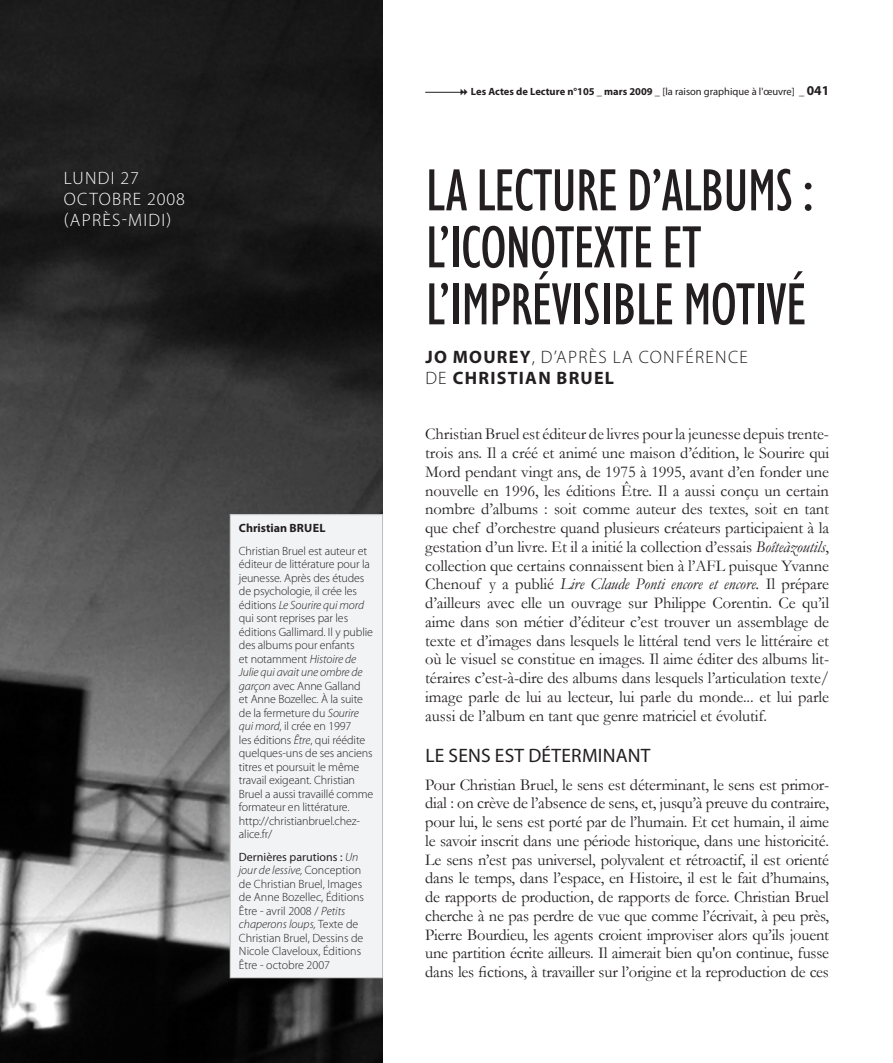
<style>
.page{position:relative;width:893px;height:1063px;background:#fff}
.page>*{position:absolute;margin:0;border:0;box-sizing:border-box;transform-origin:0 0}
.t1{font:condensed 60px/57px "Humanist 521 BT";letter-spacing:-.025em;color:#231f20}
.t2{font:19.5px "Myriad Pro";letter-spacing:.01em;color:#231f20}
.t3{font:700 18px/21px "Myriad Pro";letter-spacing:.07em;color:#231f20}
.t4{font:300 18px "Myriad Pro";letter-spacing:.07em;color:#fff}
.t5{font:16.5px/18.8px "Garamond";letter-spacing:-.01em;color:#231f20;text-align:justify}
.t6{font:300 12px/13.5px "Myriad Pro";letter-spacing:-.01em;color:#231f20}
.t7{font:700 12px "Myriad Pro";color:#231f20}
.t8{font:700 10.5px "Myriad Pro";color:#231f20}
.s1{font-style:italic}
.s2{font-weight:400}
.s3{font-size:13.5px}
.s4{font-weight:300}
</style>
<div class="page">
<img style="left:0;top:0;width:383px;height:1063px">
<div style="left:230px;top:515px;width:152px;height:463px;background:#f2f3f4"></div>
<div style="left:230px;top:514px;width:153px;height:464px;border:1px solid #bcbdc0"></div>
<hr style="left:425px;top:92px;width:40px;height:1px;background:#231f20">
<p class="t4" style="left:64px;top:168px;width:76px">LUNdi 27</p>
<p class="t4" style="left:64px;top:189px;width:122px">octobre 2008</p>
<p class="t4" style="left:64px;top:210px;width:109px">(après-midi)</p>
<p class="t7" style="left:239px;top:520px;width:66px">Christian Bruel</p>
<p class="t6" style="left:239px;top:544px;width:136px">Christian Bruel est auteur et éditeur de littérature pour la jeunesse. Après des études de psychologie, il crée les éditions <span class="s1">Le Sourire qui mord </span>qui sont reprises par les éditions Gallimard. I l y publie des albums pour enfants<br>et notamment <span class="s1">Histoire de<br>Julie qui avait une ombre de garçon</span> avec Anne Galland<br>et Anne Bozellec. À la suite de la fermeture du <span class="s1">Sourire qui mord</span>, il crée en 1997<br>les éditions <span class="s1">Être</span>, qui réédite quelques-uns de ses anciens titres et poursuit le même travail exigeant. Christian<br>Bruel a aussi travaillé comme formateur en littérature. http://christianbruel.chez&shy;alice.fr/</p>
<p class="t6" style="left:239px;top:850px;width:127px"><span class="s2">Dernières parutions :</span> <span class="s1">Un jour de lessive,</span> Conception de Christian Bruel, I mages de Anne Bozellec, Éditions<br>Être - avril 2008 / <span class="s1">Petits chaperons loups,</span> Texte de<br>Christian Bruel, Dessins de<br>N icole Claveloux, Éditions<br>Être - octobre 2007</p>
<p class="t8" style="left:471px;top:85px;width:360px">Les Actes de Lecture n°105 _ mars 2009 _ <span class="s2">[la raison graphique à l'œuvre] _</span> <span class="s3">041</span></p>
<p class="t1" style="left:425px;top:161px;width:390px">LA LECTURE D’ALBUMS :<br>L’ICONOTEXTE ET<br>L’IMPRÉVISIBLE MOTIVÉ</p>
<p class="t3" style="left:425px;top:346px;width:324px">Jo MOUREY<span class="s4">, D’après la conférence de</span> Christian bruel</p>
<p class="t5" style="left:425px;top:424px;width:405px">Christian Bruel est éditeur de livres pour la jeunesse depuis trente&shy;trois ans. Il a créé et animé une maison d’édition, le Sourire qui Mord pendant vingt ans, de 1975 à 1995, avant d’en fonder une nouvelle en 1996, les éditions Être. Il a aussi conçu un certain nombre d’albums : soit comme auteur des textes, soit en tant que chef d’orchestre quand plusieurs créateurs participaient à la gestation d’un livre. Et il a initié la collection d’essais <span class="s1">Boîteàzoutils</span>, collection que certains connaissent bien à l’AFL puisque Yvanne Chenouf y a publié <span class="s1">Lire Claude Ponti encore et encore.</span> Il prépare d’ailleurs avec elle un ouvrage sur Philippe Corentin. Ce qu’il aime dans son métier d’éditeur c’est trouver un assemblage de texte et d’images dans lesquels le littéral tend vers le littéraire et où le visuel se constitue en images. Il aime éditer des albums lit&shy;téraires c’est-à-dire des albums dans lesquels l’articulation texte/ image parle de lui au lecteur, lui parle du monde... et lui parle aussi de l’album en tant que genre matriciel et évolutif.</p>
<p class="t2" style="left:425px;top:743px;width:227px">Le sens est déterminant</p>
<p class="t5" style="left:425px;top:775px;width:405px">Pour Christian Bruel, le sens est déterminant, le sens est primor&shy;dial : on crève de l’absence de sens, et, jusqu’à preuve du contraire, pour lui, le sens est porté par de l’humain. Et cet humain, il aime le savoir inscrit dans une période historique, dans une historicité.<br>Le sens n’est pas universel, polyvalent et rétroactif, il est orienté dans le temps, dans l’espace, en Histoire, il est le fait d’humains, de rapports de production, de rapports de force. Christian Bruel cherche à ne pas perdre de vue que comme l’écrivait, à peu près, Pierre Bourdieu, les agents croient improviser alors qu’ils jouent une partition écrite ailleurs. Il aimerait bien qu'on continue, fusse dans les fictions, à travailler sur l’origine et la reproduction de ces</p>
</div>
